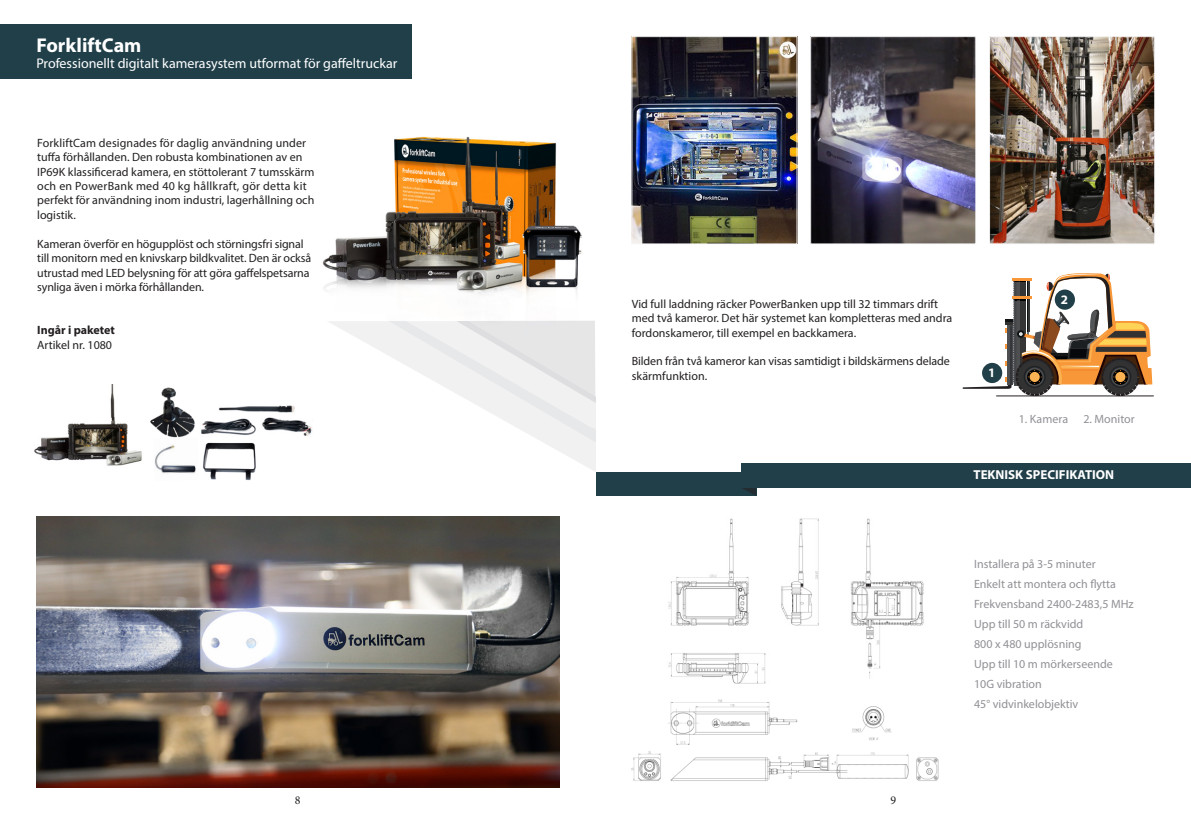
<style>
.page{position:relative;width:1191px;height:823px;background:#fff}
.page>*{position:absolute;margin:0;border:0;box-sizing:border-box;transform-origin:0 0}
.t1{font:700 20px "Myriad Pro";color:#fff}
.t2{font:14px "Myriad Pro";color:#fff}
.t3{font:700 13px "Myriad Pro";color:#fff}
.t4{font:12px/14.4px "Myriad Pro";color:#231f20}
.t5{font:12px "Myriad Pro";color:#919096}
.t6{font:700 12px "Myriad Pro";color:#231f20}
.t7{font:12px "Minion Pro";color:#231f20}
</style>
<div class="page">
<img style="left:322px;top:136px;width:260px;height:159px">
<img style="left:633px;top:38px;width:162px;height:204px">
<div style="left:631px;top:36px;width:166px;height:208px;border:1px solid #f9f9f9"></div>
<img style="left:812px;top:38px;width:162px;height:204px">
<div style="left:810px;top:36px;width:166px;height:208px;border:1px solid #f9f9f9"></div>
<img style="left:991px;top:38px;width:162px;height:204px">
<div style="left:989px;top:36px;width:166px;height:208px;border:1px solid #f9f9f9"></div>
<img style="left:36px;top:516px;width:524px;height:270px">
<div style="left:596px;top:471px;width:160px;height:24px;background:#213f49"></div>
<svg style="left:742px;top:488px;width:14px;height:7px"></svg>
<div style="left:739px;top:463px;width:452px;height:24px;background:#213f49"></div>
<svg style="left:962px;top:273px;width:190px;height:122px"></svg>
<div style="left:0;top:24px;width:411px;height:55px;background:#213f49"></div>
<img style="left:631px;top:699px;width:308px;height:82px">
<div style="left:982px;top:362px;width:20px;height:21px;background:#213f49;border-radius:50%"></div>
<div style="left:1054px;top:289px;width:21px;height:20px;background:#213f49;border-radius:50%"></div>
<img style="left:668px;top:518px;width:256px;height:166px">
<img style="left:219px;top:405px;width:76px;height:8px">
<img style="left:201px;top:418px;width:55px;height:17px">
<img style="left:262px;top:417px;width:50px;height:19px">
<img style="left:155px;top:445px;width:41px;height:28px">
<img style="left:34px;top:384px;width:108px;height:82px">
<svg style="left:328px;top:321px;width:268px;height:150px"></svg>
<svg style="left:388px;top:321px;width:208px;height:121px"></svg>
<div style="left:596px;top:365px;width:144px;height:106px;background:#fff"></div>
<img style="left:839px;top:699px;width:65px;height:46px">
<hr style="left:996px;top:395px;width:157px;height:1px;background:#231f20">
<img style="left:150px;top:387px;width:45px;height:51px">
<img style="left:203px;top:442px;width:53px;height:38px">
<p class="t1" style="left:36px;top:32px;width:107px">ForkliftCam</p>
<p class="t2" style="left:36px;top:55px;width:362px">Professionellt digitalt kamerasystem utformat för gaffeltruckar</p>
<p class="t4" style="left:37px;top:135px;width:279px">ForkliftCam designades för daglig användning under tuffa förhållanden. Den robusta kombinationen av en IP69K klassificerad kamera, en stöttolerant 7 tumsskärm och en PowerBank med 40 kg hållkraft, gör detta kit perfekt för användning inom industri, lagerhållning och logistik.</p>
<p class="t4" style="left:37px;top:236px;width:275px">Kameran överför en högupplöst och störningsfri signal till monitorn med en knivskarp bildkvalitet. Den är också utrustad med LED belysning för att göra gaffelspetsarna synliga även i mörka förhållanden.</p>
<p class="t6" style="left:37px;top:322px;width:79px">Ingår i paketet</p>
<p class="t4" style="left:37px;top:337px;width:76px">Artikel nr. 1080</p>
<p class="t4" style="left:632px;top:296px;width:322px">Vid full laddning räcker PowerBanken upp till 32 timmars drift med två kameror. Det här systemet kan kompletteras med andra fordonskameror, till exempel en backkamera.</p>
<p class="t4" style="left:632px;top:354px;width:319px">Bilden från två kameror kan visas samtidigt i bildskärmens delade skärmfunktion.</p>
<p class="t3" style="left:988px;top:364px;width:9px">1</p>
<p class="t3" style="left:1060px;top:291px;width:9px">2</p>
<p class="t5" style="left:1018px;top:411px;width:51px">1. Kamera</p>
<p class="t5" style="left:1083px;top:411px;width:53px">2. Monitor</p>
<p class="t3" style="left:973px;top:466px;width:142px">TEKNISK SPECIFIKATION</p>
<p class="t5" style="left:974px;top:556px;width:123px">Installera på 3-5 minuter</p>
<p class="t5" style="left:974px;top:576px;width:143px">Enkelt att montera och flytta</p>
<p class="t5" style="left:974px;top:596px;width:161px">Frekvensband 2400-2483,5 MHz</p>
<p class="t5" style="left:974px;top:616px;width:111px">Upp till 50 m räckvidd</p>
<p class="t5" style="left:974px;top:636px;width:109px">800 x 480 upplösning</p>
<p class="t5" style="left:974px;top:656px;width:140px">Upp till 10 m mörkerseende</p>
<p class="t5" style="left:974px;top:676px;width:69px">10G vibration</p>
<p class="t5" style="left:974px;top:696px;width:106px">45° vidvinkelobjektiv</p>
<p class="t7" style="left:295px;top:791px;width:7px">8</p>
<p class="t7" style="left:890px;top:791px;width:7px">9</p>
</div>
